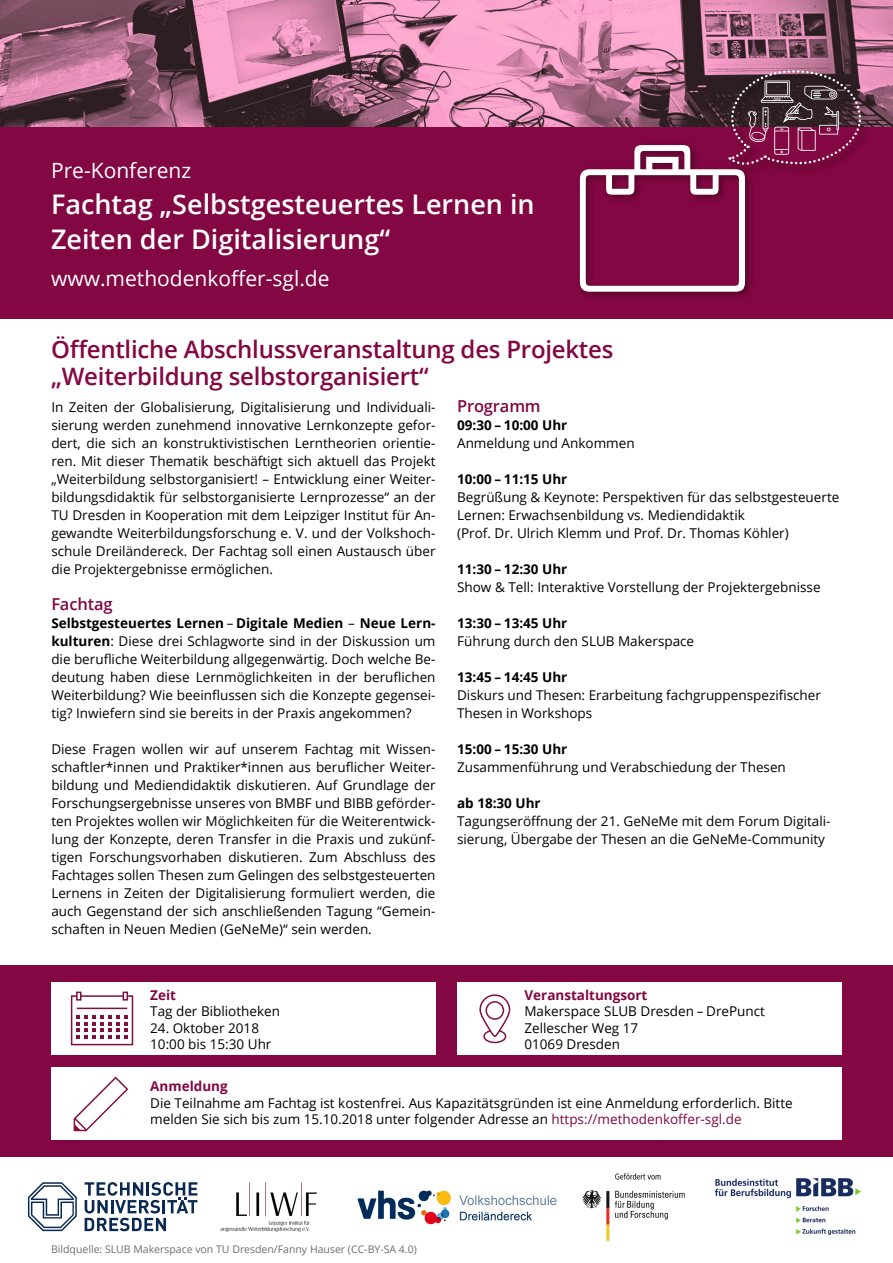
<style>
.page{position:relative;width:893px;height:1263px;background:#fff}
.page>*{position:absolute;margin:0;border:0;box-sizing:border-box;transform-origin:0 0}
.Titel{font:600 27px/34.5px "Open Sans";color:#fff}
.Überschrift_1{font:600 24px/27px "Open Sans";letter-spacing:-.01em;color:#820742}
.Untertitel{font:21px "Open Sans";color:#fff}
.Zwischenüberschrift{font:600 16.5px "Open Sans";letter-spacing:-.01em;color:#820742}
.Text{font:13.5px/18px "Open Sans";color:#000;text-align:justify}
.Informationen{font:13.5px/16.5px "Open Sans";color:#000}
.Uhrzeit{font:700 13.5px "Open Sans";color:#000}
.Uhrzeit-2{font:700 13.5px "Open Sans";color:#820742}
.t1{font:10.5px "Open Sans";color:#6e6e6e}
.s1{font-weight:700}
.s2{color:#820742}
</style>
<div class="page">
<img style="left:0;top:0;width:893px;height:128px">
<div style="left:0;top:128px;width:893px;height:191px;background:#820742"></div>
<div style="left:0;top:965px;width:893px;height:192px;background:#820742"></div>
<div style="left:51px;top:982px;width:385px;height:72px;background:#fff"></div>
<div style="left:457px;top:982px;width:385px;height:72px;background:#fff"></div>
<div style="left:51px;top:1067px;width:791px;height:73px;background:#fff"></div>
<svg style="left:70px;top:994px;width:64px;height:52px"></svg>
<svg style="left:76px;top:991px;width:6px;height:9px"></svg>
<svg style="left:123px;top:991px;width:5px;height:9px"></svg>
<svg style="left:73px;top:1076px;width:55px;height:56px"></svg>
<div style="left:483px;top:1029px;width:23px;height:14px;border:2px solid #7e1142;border-radius:50%"></div>
<svg style="left:479px;top:994px;width:32px;height:44px"></svg>
<img style="left:579px;top:178px;width:169px;height:119px">
<img style="left:724px;top:66px;width:150px;height:73px">
<svg style="left:580px;top:69px;width:282px;height:223px"></svg>
<svg style="left:85px;top:1182px;width:112px;height:49px"></svg>
<svg style="left:28px;top:1182px;width:49px;height:49px"></svg>
<img style="left:220px;top:1182px;width:97px;height:50px">
<img style="left:357px;top:1190px;width:200px;height:35px">
<img style="left:582px;top:1173px;width:103px;height:67px">
<img style="left:715px;top:1179px;width:145px;height:55px">
<p class="Untertitel" style="left:51px;top:156px;width:142px">Pre-Konferenz</p>
<p class="Titel" style="left:51px;top:187px;width:485px">Fachtag „Selbstgesteuertes Lernen in<br>Zeiten der Digitalisierung“</p>
<p class="Untertitel" style="left:51px;top:264px;width:280px">www.methodenkoffer-sgl.de</p>
<p class="Überschrift_1" style="left:51px;top:336px;width:564px">Öffentliche Abschlussveranstaltung des Projektes „Weiterbildung selbstorganisiert“</p>
<p class="Text" style="left:51px;top:398px;width:386px">In Zeiten der Globalisierung, Digitalisierung und Individuali&shy;sierung werden zunehmend innovative Lernkonzepte gefor&shy;dert, die sich an konstruktivistischen Lerntheorien orientie&shy;ren. Mit dieser Thematik beschäftigt sich aktuell das Projekt „Weiterbildung selbstorganisiert! – Entwicklung einer Weiter&shy;bildungsdidaktik für selbstorganisierte Lernprozesse“ an der TU Dresden in Kooperation mit dem Leipziger Institut für An&shy;gewandte Weiterbildungsforschung e. V. und der Volkshoch&shy;schule Dreiländereck. Der Fachtag soll einen Austausch über die Projektergebnisse ermöglichen.</p>
<p class="Zwischenüberschrift" style="left:51px;top:593px;width:63px">Fachtag</p>
<p class="Text" style="left:51px;top:614px;width:386px"><span class="s1">Selbstgesteuertes Lernen</span> – <span class="s1">Digitale Medien</span> – <span class="s1">Neue Lern&shy;kulturen</span>: Diese drei Schlagworte sind in der Diskussion um die berufliche Weiterbildung allgegenwärtig. Doch welche Be&shy;deutung haben diese Lernmöglichkeiten in der beruflichen Weiterbildung? Wie beeinflussen sich die Konzepte gegensei&shy;tig? Inwiefern sind sie bereits in der Praxis angekommen?</p>
<p class="Text" style="left:51px;top:740px;width:386px">Diese Fragen wollen wir auf unserem Fachtag mit Wissen&shy;schaftler*innen und Praktiker*innen aus beruflicher Weiter&shy;bildung und Mediendidaktik diskutieren. Auf Grundlage der Forschungsergebnisse unseres von BMBF und BIBB geförder&shy;ten Projektes wollen wir Möglichkeiten für die Weiterentwick&shy;lung der Konzepte, deren Transfer in die Praxis und zukünf&shy;tigen Forschungsvorhaben diskutieren. Zum Abschluss des Fachtages sollen Thesen zum Gelingen des selbstgesteuerten Lernens in Zeiten der Digitalisierung formuliert werden, die auch Gegenstand der sich anschließenden Tagung “Gemein&shy;schaften in Neuen Medien (GeNeMe)“ sein werden.</p>
<p class="Zwischenüberschrift" style="left:457px;top:395px;width:85px">Programm</p>
<p class="Uhrzeit" style="left:457px;top:416px;width:112px">09:30 – 10:00 Uhr</p>
<p class="Text" style="left:457px;top:434px;width:179px">Anmeldung und Ankommen</p>
<p class="Uhrzeit" style="left:457px;top:470px;width:112px">10:00 – 11:15 Uhr</p>
<p class="Text" style="left:457px;top:488px;width:384px;text-align:left">Begrüßung &amp; Keynote: Perspektiven für das selbstgesteuerte<br>Lernen: Erwachsenbildung vs. Mediendidaktik<br>(Prof. Dr. Ulrich Klemm und Prof. Dr. Thomas Köhler)</p>
<p class="Uhrzeit" style="left:457px;top:560px;width:112px">11:30 – 12:30 Uhr</p>
<p class="Text" style="left:457px;top:578px;width:365px">Show &amp; Tell: Interaktive Vorstellung der Projektergebnisse</p>
<p class="Uhrzeit" style="left:457px;top:614px;width:112px">13:30 – 13:45 Uhr</p>
<p class="Text" style="left:457px;top:632px;width:239px">Führung durch den SLUB Makerspace</p>
<p class="Uhrzeit" style="left:457px;top:668px;width:112px">13:45 – 14:45 Uhr</p>
<p class="Text" style="left:457px;top:686px;width:365px">Diskurs und Thesen: Erarbeitung fachgruppenspezifischer<br>Thesen in Workshops</p>
<p class="Uhrzeit" style="left:457px;top:740px;width:112px">15:00 – 15:30 Uhr</p>
<p class="Text" style="left:457px;top:758px;width:330px">Zusammenführung und Verabschiedung der Thesen</p>
<p class="Uhrzeit" style="left:457px;top:794px;width:85px">ab 18:30 Uhr</p>
<p class="Text" style="left:457px;top:812px;width:375px">Tagungseröffnung der 21. GeNeMe mit dem Forum Digitali&shy;sierung, Übergabe der Thesen an die GeNeMe-Community</p>
<p class="Uhrzeit-2" style="left:150px;top:985px;width:27px">Zeit</p>
<p class="Informationen" style="left:150px;top:1003px;width:131px">Tag der Bibliotheken</p>
<p class="Informationen" style="left:150px;top:1019px;width:110px">24. Oktober 2018</p>
<p class="Informationen" style="left:150px;top:1036px;width:123px">10:00 bis 15:30 Uhr</p>
<p class="Uhrzeit-2" style="left:524px;top:985px;width:125px">Veranstaltungsort</p>
<p class="Informationen" style="left:524px;top:1003px;width:242px">Makerspace SLUB Dresden – DrePunct</p>
<p class="Informationen" style="left:524px;top:1019px;width:115px">Zellescher Weg 17</p>
<p class="Informationen" style="left:524px;top:1036px;width:97px">01069 Dresden</p>
<p class="Uhrzeit-2" style="left:150px;top:1077px;width:79px">Anmeldung</p>
<p class="Informationen" style="left:150px;top:1094px;width:644px">Die Teilnahme am Fachtag ist kostenfrei. Aus Kapazitätsgründen ist eine Anmeldung erforderlich. Bitte melden Sie sich bis zum 15.10.2018 unter folgender Adresse an <span class="s2">https://methodenkoffer-sgl.de</span></p>
<p class="t1" style="left:51px;top:1242px;width:367px">Bildquelle: SLUB Makerspace von TU Dresden/Fanny Hauser (CC-BY-SA 4.0)</p>
</div>
